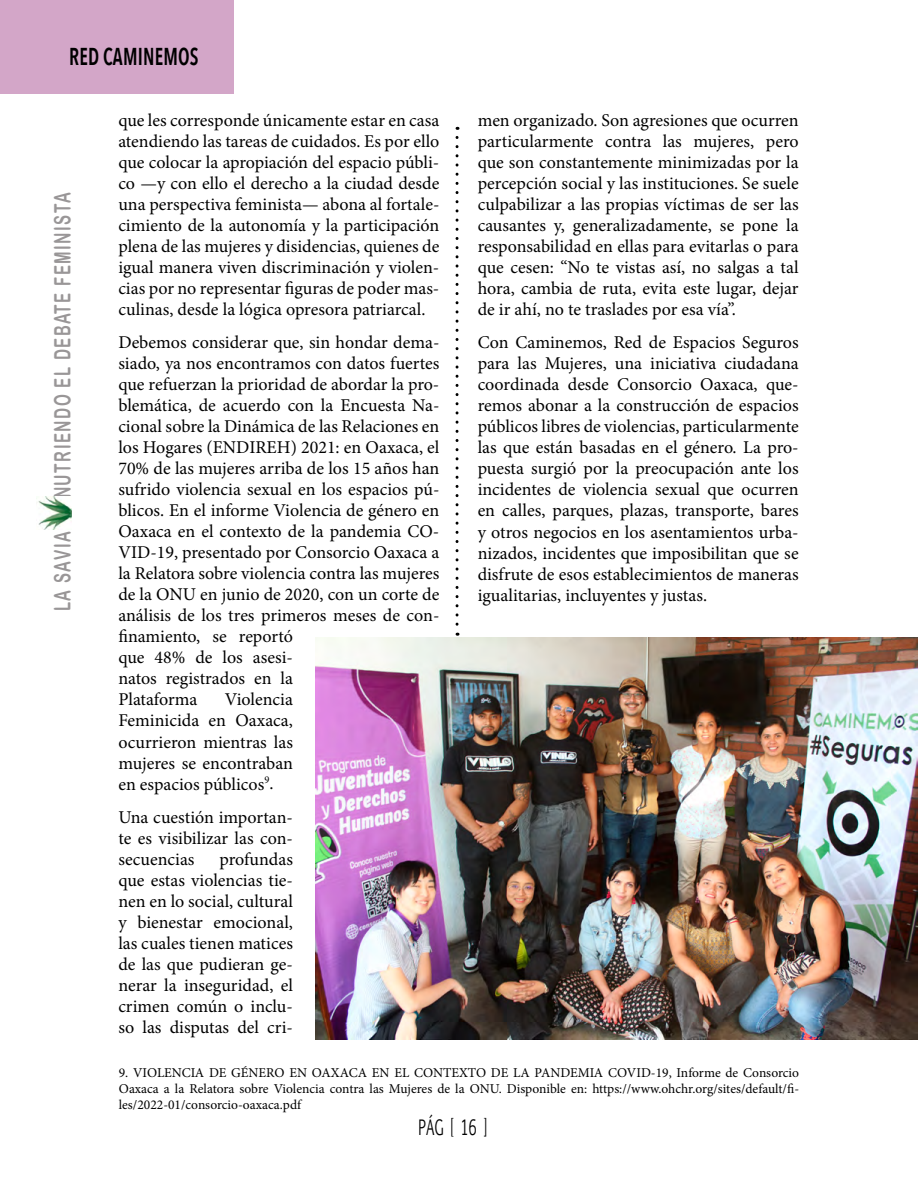
<style>
.page{position:relative;width:918px;height:1188px;background:#fff}
.page>*{position:absolute;margin:0;border:0;box-sizing:border-box;transform-origin:0 0}
.t1{font:600 24.3px "Avenir Next Condensed";letter-spacing:.01em;color:#000;scale:.8 1}
.t2{font:22.5px "Arial Rounded MT Bold";letter-spacing:.1em;color:#999697;scale:.67 1}
.t3{font:20.25px "Euphemia UCAS";color:#000;scale:.67 1}
.t4{font:18px/21px "Minion Pro";color:#000;text-align:justify}
.t5{font:13.5px/16.2px "Minion Pro";color:#000;text-align:justify}
</style>
<div class="page">
<div style="left:0;top:0;width:233px;height:94px;background:#d3a6c8"></div>
<img style="left:38px;top:497px;width:34px;height:32px">
<svg style="left:456px;top:137px;width:3px;height:499px"></svg>
<img style="left:315px;top:638px;width:603px;height:402px">
<h1 class="t1" style="left:69px;top:35px;width:163px">RED CAMINEMOS</h1>
<p class="t2" style="left:49px;top:498px;width:458px;rotate:-90deg">NUTRIENDO EL DEBATE FEMINISTA</p>
<p class="t2" style="left:49px;top:611px;width:120px;rotate:-90deg">LA SAVIA</p>
<p class="t4" style="left:118px;top:109px;width:323px">que les corresponde únicamente estar en casa atendiendo las tareas de cuidados. Es por ello que colocar la apropiación del espacio públi&shy;co —y con ello el derecho a la ciudad desde una perspectiva feminista— abona al fortale&shy;cimiento de la autonomía y la participación plena de las mujeres y disidencias, quienes de igual manera viven discriminación y violen&shy;cias por no representar figuras de poder mas&shy;culinas, desde la lógica opresora patriarcal.</p>
<p class="t4" style="left:118px;top:332px;width:323px;text-align:left">Debemos considerar que, sin hondar dema&shy;siado, ya nos encontramos con datos fuertes que refuerzan la prioridad de abordar la pro&shy;blemática, de acuerdo con la Encuesta Na&shy;cional sobre la Dinámica de las Relaciones en los Hogares (ENDIREH) 2021: en Oaxaca, el 70% de las mujeres arriba de los 15 años han sufrido violencia sexual en los espacios pú&shy;blicos. En el informe Violencia de género en Oaxaca en el contexto de la pandemia CO-VID-19, presentado por Consorcio Oaxaca a la Relatora sobre violencia contra las mujeres de la ONU en junio de 2020, con un corte de análisis de los tres primeros meses de con&shy;finamiento, se reportó<br>que 48% de los asesi-<br>natos registrados en la<br>Plataforma</p>
<p class="t4" style="left:118px;top:689px;width:176px;text-indent:107px">Violencia Feminicida en Oaxaca, ocurrieron mientras las mujeres se encontraban en espacios públicos<sup>9</sup>.</p>
<p class="t4" style="left:118px;top:807px;width:176px">Una cuestión importan&shy;te es visibilizar las con&shy;secuencias</p>
<p class="t4" style="left:118px;top:849px;width:176px;text-indent:101px">profundas que estas violencias tie&shy;nen en lo social, cultural y bienestar emocional, las cuales tienen matices de las que pudieran ge&shy;nerar la inseguridad, el crimen común o inclu&shy;so las disputas del cri-</p>
<p class="t4" style="left:478px;top:109px;width:323px">men organizado. Son agresiones que ocurren particularmente contra las mujeres, pero que son constantemente minimizadas por la percepción social y las instituciones. Se suele culpabilizar a las propias víctimas de ser las causantes y, generalizadamente, se pone la responsabilidad en ellas para evitarlas o para que cesen: “No te vistas así, no salgas a tal hora, cambia de ruta, evita este lugar, dejar de ir ahí, no te traslades por esa vía”.</p>
<p class="t4" style="left:478px;top:332px;width:323px">Con Caminemos, Red de Espacios Seguros para las Mujeres, una iniciativa ciudadana coordinada desde Consorcio Oaxaca, que&shy;remos abonar a la construcción de espacios públicos libres de violencias, particularmente las que están basadas en el género. La pro&shy;puesta surgió por la preocupación ante los incidentes de violencia sexual que ocurren en calles, parques, plazas, transporte, bares y otros negocios en los asentamientos urba&shy;nizados, incidentes que imposibilitan que se disfrute de esos establecimientos de maneras igualitarias, incluyentes y justas.</p>
<p class="t5" style="left:119px;top:1065px;width:682px">9. VIOLENCIA DE GÉNERO EN OAXACA EN EL CONTEXTO DE LA PANDEMIA COVID-19, Informe de Consorcio Oaxaca a la Relatora sobre Violencia contra las Mujeres de la ONU. Disponible en: https://www.ohchr.org/sites/default/fi&shy;les/2022-01/consorcio-oaxaca.pdf</p>
<p class="t3" style="left:419px;top:1113px;width:104px">PÁG [ 16 ]</p>
</div>
